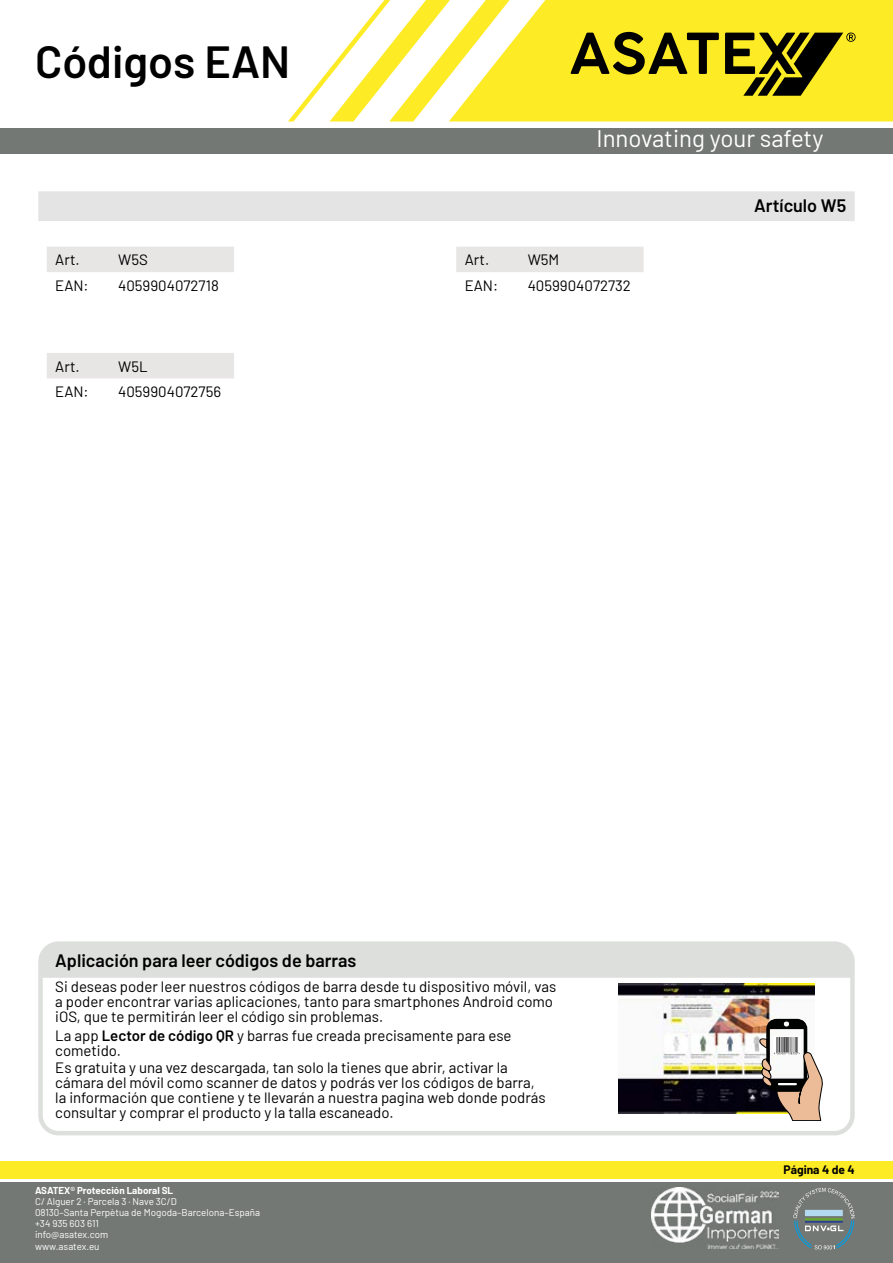
<style>
.page{position:relative;width:893px;height:1263px;background:#fff}
.page>*{position:absolute;margin:0;border:0;box-sizing:border-box;transform-origin:0 0}
.t1{font:600 45px "Barlow";color:#000}
.t2{font:24px "Barlow";color:#fff}
.t3{font:600 18px "Barlow";color:#000}
.t4{font:15px/15px "Barlow";color:#000}
.t5{font:700 12px "Barlow";color:#000}
.t6{font:9.75px/11.1px "Barlow";color:#fff}
.s1{font-weight:600}
.s2{font-weight:700}
</style>
<div class="page">
<svg style="left:892px;top:128px;width:1px;height:26px"></svg>
<div style="left:0;top:1182px;width:893px;height:81px;background:#737875"></div>
<div style="left:0;top:1161px;width:893px;height:17px;background:#fdeb25"></div>
<div style="left:0;top:128px;width:892px;height:26px;background:#737875"></div>
<svg style="left:288px;top:0;width:605px;height:121px;fill:#fdeb25"></svg>
<svg style="left:571px;top:32px;width:285px;height:64px;background:#a39717"></svg>
<div style="left:43px;top:946px;width:807px;height:32px;background:#dddfdd"></div>
<div style="left:38px;top:941px;width:817px;height:194px;border:4px solid #dddfdd;border-radius:18px"></div>
<img style="left:618px;top:983px;width:196px;height:130px">
<div style="left:767px;top:1027px;width:39px;height:56px;border:2px solid #010202"></div>
<svg style="left:768px;top:1020px;width:38px;height:9px"></svg>
<div style="left:773px;top:1036px;width:28px;height:19px;background:#fff"></div>
<svg style="left:759px;top:1037px;width:64px;height:84px"></svg>
<img style="left:651px;top:1187px;width:127px;height:62px">
<svg style="left:793px;top:1188px;width:62px;height:61px"></svg>
<div style="left:38px;top:191px;width:817px;height:30px;background:#e3e4e3"></div>
<div style="left:47px;top:247px;width:187px;height:25px;background:#e8e5e5"></div>
<div style="left:456px;top:247px;width:188px;height:25px;background:#e8e5e5"></div>
<div style="left:47px;top:353px;width:187px;height:25px;background:#e8e5e5"></div>
<h1 class="t1" style="left:35px;top:28px;width:257px">Códigos EAN</h1>
<p class="t4" style="left:55px;top:251px;width:26px">Art.</p>
<p class="t4" style="left:118px;top:251px;width:31px">W5S</p>
<p class="t4" style="left:55px;top:277px;width:35px">EAN:</p>
<p class="t4" style="left:118px;top:277px;width:102px">4059904072718</p>
<p class="t4" style="left:55px;top:358px;width:26px">Art.</p>
<p class="t4" style="left:118px;top:358px;width:31px">W5L</p>
<p class="t4" style="left:55px;top:383px;width:35px">EAN:</p>
<p class="t4" style="left:118px;top:383px;width:104px">4059904072756</p>
<h2 class="t2" style="left:596px;top:121px;width:228px">Innovating your safety</h2>
<p class="t4" style="left:465px;top:251px;width:26px">Art.</p>
<p class="t4" style="left:528px;top:251px;width:33px">W5M</p>
<p class="t4" style="left:465px;top:277px;width:35px">EAN:</p>
<p class="t4" style="left:528px;top:277px;width:105px">4059904072732</p>
<p class="t3" style="left:754px;top:192px;width:93px">Artículo W5</p>
<p class="t3" style="left:55px;top:947px;width:303px">Aplicación para leer códigos de barras</p>
<p class="t4" style="left:55px;top:978px;width:502px">Si deseas poder leer nuestros códigos de barra desde tu dispositivo móvil, vas a poder encontrar varias aplicaciones, tanto para smartphones Android como iOS, que te permitirán leer el código sin problemas.</p>
<p class="t4" style="left:55px;top:1027px;width:458px">La app <span class="s1">Lector de código QR</span> y barras fue creada precisamente para ese cometido.</p>
<p class="t4" style="left:55px;top:1059px;width:492px">Es gratuita y una vez descargada, tan solo la tienes que abrir, activar la cámara del móvil como scanner de datos y podrás ver los códigos de barra, la información que contiene y te llevarán a nuestra pagina web donde podrás consultar y comprar el producto y la talla escaneado.</p>
<p class="t6" style="left:35px;top:1184px;width:227px"><span class="s2">ASATEX</span><sup>©</sup> <span class="s2">Protección Laboral SL<br></span>C/ Alguer 2 · Parcela 3 · Nave 3C/D<br>08130–Santa Perpètua de Mogoda–Barcelona–España +34 935 603 611<br>info@asatex.com<br>www.asatex.eu</p>
<p class="t5" style="left:784px;top:1161px;width:73px">Página 4 de 4</p>
</div>
